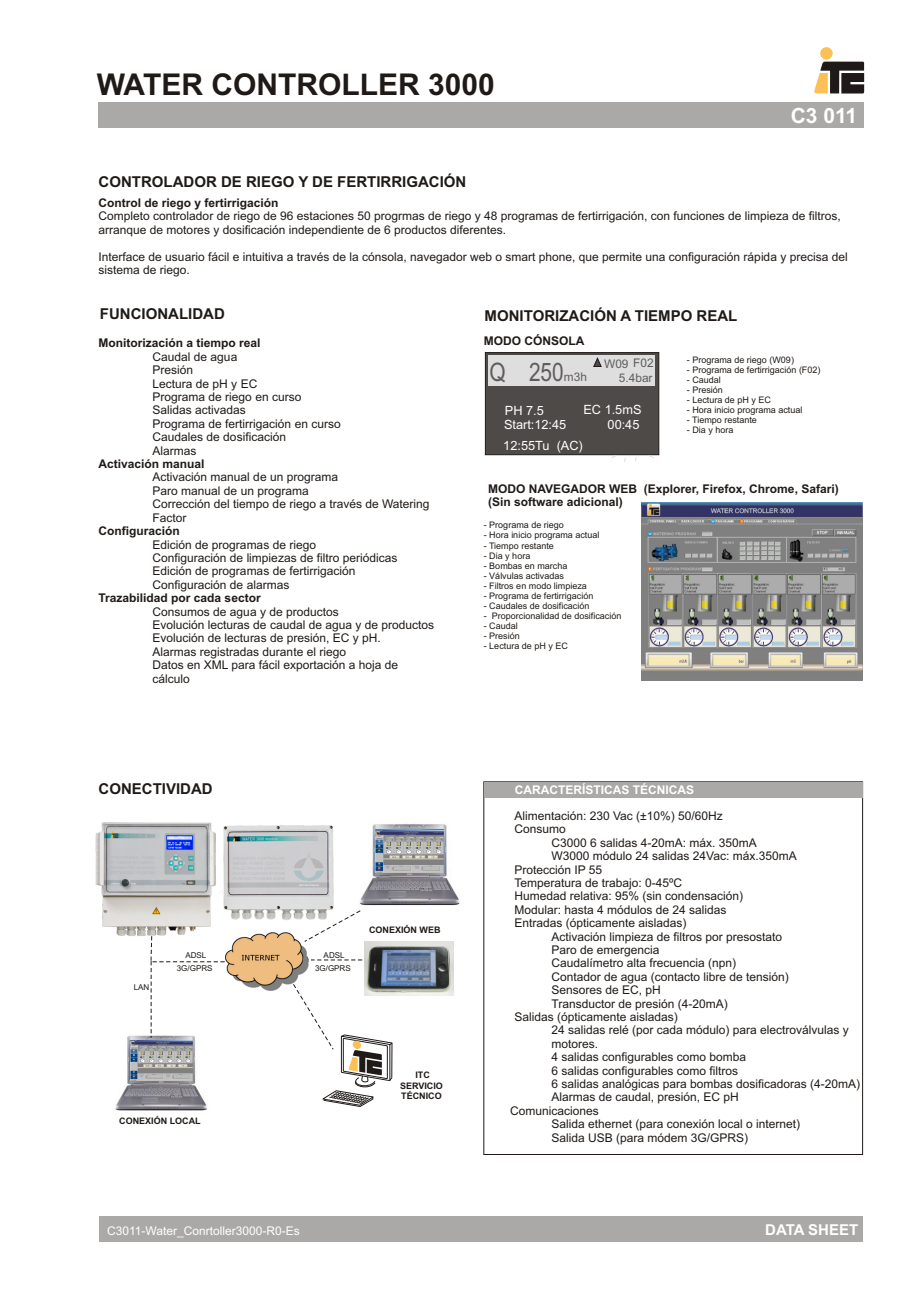
<style>
.page{position:relative;width:920px;height:1290px;background:#fff}
.page>*{position:absolute;margin:0;border:0;box-sizing:border-box;transform-origin:0 0}
.t1{font:700 30px "Arial";color:#1f1a17}
.t2{font:25.5px "Arial Narrow";color:#615c5c}
.t3{font:700 21px "Arial";color:#fff}
.t4{font:700 15px "Arial";color:#1f1a17}
.t5{font:700 15px "Arial";color:#fff}
.t6{font:12.75px/21.1px "Arial";color:#fff}
.t7{font:12px/13.4px "Arial";color:#1f1a17}
.t8{font:700 12px/13.4px "Arial";color:#1f1a17}
.t9{font:12px "Arial";color:#fff}
.t10{font:700 12px "Arial";color:#fff}
.t11{font:11.85px "Arial";color:#615c5c}
.t12{font:9px "Arial";color:#1f1a17}
.t13{font:700 9px/10.1px "Arial";color:#1f1a17;text-align:center}
.t14{font:8.1px/13.2px "Arial";color:#1f1a17;text-align:center}
.s1{font-family:"Arial";font-size:11.85px}
</style>
<div class="page">
<svg style="left:311px;top:959px;width:52px;height:1px"></svg>
<div style="left:99px;top:102px;width:765px;height:26px;background:#aba8a8"></div>
<div style="left:820px;top:47px;width:13px;height:13px;background:#fdc056;border-radius:50%"></div>
<svg style="left:814px;top:62px;width:50px;height:32px"></svg>
<div style="left:99px;top:1217px;width:763px;height:25px;background:#aba8a8"></div>
<img style="left:241px;top:939px;width:68px;height:51px">
<img style="left:364px;top:942px;width:90px;height:53px">
<svg style="left:304px;top:910px;width:69px;height:32px"></svg>
<img style="left:641px;top:502px;width:222px;height:179px">
<div style="left:484px;top:782px;width:379px;height:16px;background:#aba8a8"></div>
<img style="left:115px;top:1035px;width:92px;height:76px">
<img style="left:130px;top:1041px;width:62px;height:39px">
<svg style="left:150px;top:939px;width:91px;height:99px"></svg>
<svg style="left:485px;top:352px;width:174px;height:110px;background:#7d7b79"></svg>
<svg style="left:292px;top:983px;width:101px;height:124px"></svg>
<img style="left:360px;top:823px;width:100px;height:83px">
<img style="left:376px;top:830px;width:68px;height:43px">
<img style="left:95px;top:822px;width:244px;height:117px">
<h1 class="t1" style="left:97px;top:73px;width:399px">WATER CONTROLLER 3000</h1>
<p class="t4" style="left:99px;top:176px;width:369px">CONTROLADOR DE RIEGO Y DE FERTIRRIGACIÓN</p>
<h3 class="t3" style="left:791px;top:107px;width:68px">C3 011</h3>
<p class="t8" style="left:99px;top:197px;width:182px">Control de riego y fertirrigación</p>
<p class="t7" style="left:99px;top:211px;width:744px">Completo controlador de riego de 96 estaciones 50 progrmas de riego y 48 programas de fertirrigación, con funciones de limpieza de filtros, arranque de motores y dosificación independiente de 6 productos diferentes.</p>
<p class="t7" style="left:99px;top:251px;width:751px">Interface de usuario fácil e intuitiva a través de la cónsola, navegador web o smart phone, que permite una configuración rápida y precisa del sistema de riego.</p>
<p class="t4" style="left:100px;top:309px;width:126px">FUNCIONALIDAD</p>
<p class="t8" style="left:99px;top:338px;width:164px">Monitorización a tiempo real</p>
<p class="t7" style="left:153px;top:351px;width:190px">Caudal de agua<br>Presión<br>Lectura de pH y EC<br>Programa de riego en curso<br>Salidas activadas<br>Programa de fertirrigación en curso<br>Caudales de dosificación<br>Alarmas</p>
<p class="t8" style="left:99px;top:458px;width:108px">Activación manual</p>
<p class="t7" style="left:153px;top:472px;width:279px">Activación manual de un programa<br>Paro manual de un programa<br>Corrección del tiempo de riego a través de Watering<br>Factor</p>
<p class="t8" style="left:99px;top:525px;width:83px">Configuración</p>
<p class="t7" style="left:153px;top:539px;width:246px">Edición de programas de riego<br>Configuración de limpiezas de filtro periódicas Edición de programas de fertirrigación Configuración de alarmas</p>
<p class="t8" style="left:99px;top:592px;width:164px">Trazabilidad por cada sector</p>
<p class="t7" style="left:153px;top:606px;width:283px">Consumos de agua y de productos<br>Evolución lecturas de caudal de agua y de productos Evolución de lecturas de presión, EC y pH.<br>Alarmas registradas durante el riego<br>Datos en XML para fácil exportación a hoja de cálculo</p>
<p class="t4" style="left:99px;top:783px;width:116px">CONECTIVIDAD</p>
<p class="t14" style="left:134px;top:981px;width:17px">LAN</p>
<p class="t14" style="left:177px;top:949px;width:37px">ADSL<br>3G/GPRS</p>
<p class="t13" style="left:119px;top:1117px;width:83px">CONEXIÓN LOCAL</p>
<p class="t14" style="left:324px;top:949px;width:23px">ADSL</p>
<p class="t14" style="left:315px;top:962px;width:37px">3G/GPRS</p>
<p class="t13" style="left:369px;top:926px;width:73px">CONEXIÓN WEB</p>
<p class="t13" style="left:400px;top:1071px;width:44px">ITC<br>SERVICIO<br>TÉCNICO</p>
<p class="t9" style="left:107px;top:1226px;width:194px">C3011-Water_Conrtoller3000-R0-Es</p>
<p class="t4" style="left:485px;top:310px;width:254px">MONITORIZACIÓN A TIEMPO REAL</p>
<p class="t8" style="left:484px;top:335px;width:102px">MODO CÓNSOLA</p>
<p class="t11" style="left:604px;top:359px;width:51px">W09 F02</p>
<h2 class="t2" style="left:489px;top:362px;width:99px">Q 250<span class="s1">m3h</span></h2>
<p class="t11" style="left:619px;top:373px;width:35px">5.4bar</p>
<p class="t6" style="left:505px;top:401px;width:40px">PH 7.5</p>
<p class="t6" style="left:583px;top:400px;width:60px">EC 1.5mS</p>
<p class="t6" style="left:503px;top:415px;width:81px">Start:12:45<br>12:55Tu (AC)</p>
<p class="t6" style="left:608px;top:415px;width:33px">00:45</p>
<p class="t12" style="left:687px;top:356px;width:109px">- Programa de riego (W09)</p>
<p class="t12" style="left:687px;top:366px;width:135px">- Programa de fertirrigación (F02)</p>
<p class="t12" style="left:687px;top:376px;width:36px">- Caudal</p>
<p class="t12" style="left:687px;top:386px;width:38px">- Presión</p>
<p class="t12" style="left:687px;top:396px;width:86px">- Lectura de pH y EC</p>
<p class="t12" style="left:687px;top:406px;width:117px">- Hora inicio programa actual</p>
<p class="t12" style="left:687px;top:417px;width:72px">- Tiempo restante</p>
<p class="t12" style="left:687px;top:427px;width:48px">- Dia y hora</p>
<p class="t8" style="left:488px;top:483px;width:352px">MODO NAVEGADOR WEB (Explorer, Firefox, Chrome, Safari) (Sin software adicional)</p>
<p class="t12" style="left:484px;top:522px;width:82px">- Programa de riego</p>
<p class="t12" style="left:484px;top:532px;width:117px">- Hora inicio programa actual</p>
<p class="t12" style="left:484px;top:542px;width:72px">- Tiempo restante</p>
<p class="t12" style="left:484px;top:552px;width:48px">- Dia y hora</p>
<p class="t12" style="left:484px;top:562px;width:85px">- Bombas en marcha</p>
<p class="t12" style="left:484px;top:572px;width:82px">- Válvulas activadas</p>
<p class="t12" style="left:484px;top:582px;width:105px">- Filtros en modo limpieza</p>
<p class="t12" style="left:484px;top:592px;width:111px">- Programa de fertirrigación</p>
<p class="t12" style="left:484px;top:602px;width:107px">- Caudales de dosificación</p>
<p class="t12" style="left:484px;top:612px;width:139px">- Proporcionalidad de dosificación</p>
<p class="t12" style="left:484px;top:622px;width:36px">- Caudal</p>
<p class="t12" style="left:484px;top:632px;width:38px">- Presión</p>
<p class="t12" style="left:484px;top:642px;width:86px">- Lectura de pH y EC</p>
<p class="t10" style="left:515px;top:785px;width:181px">CARACTERÍSTICAS TÉCNICAS</p>
<p class="t7" style="left:514px;top:810px;width:210px">Alimentación: 230 Vac (±10%) 50/60Hz<br>Consumo</p>
<p class="t7" style="left:551px;top:837px;width:207px">C3000 6 salidas 4-20mA: máx. 350mA</p>
<p class="t7" style="left:551px;top:850px;width:247px">W3000 módulo 24 salidas 24Vac: máx.350mA</p>
<p class="t7" style="left:514px;top:864px;width:89px">Protección IP 55</p>
<p class="t7" style="left:514px;top:877px;width:169px">Temperatura de trabajo: 0-45ºC</p>
<p class="t7" style="left:514px;top:890px;width:230px">Humedad relativa: 95% (sin condensación)</p>
<p class="t7" style="left:514px;top:904px;width:214px">Modular: hasta 4 módulos de 24 salidas</p>
<p class="t7" style="left:514px;top:917px;width:174px">Entradas (ópticamente aisladas)</p>
<p class="t7" style="left:551px;top:931px;width:232px">Activación limpieza de filtros por presostato</p>
<p class="t7" style="left:551px;top:944px;width:110px">Paro de emergencia</p>
<p class="t7" style="left:551px;top:958px;width:186px">Caudalímetro alta frecuencia (npn)</p>
<p class="t7" style="left:551px;top:971px;width:239px">Contador de agua (contacto libre de tensión)</p>
<p class="t7" style="left:551px;top:984px;width:111px">Sensores de EC, pH</p>
<p class="t7" style="left:551px;top:998px;width:178px">Transductor de presión (4-20mA)</p>
<p class="t7" style="left:514px;top:1011px;width:165px">Salidas (ópticamente aisladas)</p>
<p class="t7" style="left:551px;top:1025px;width:299px">24 salidas relé (por cada módulo) para electroválvulas y</p>
<p class="t7" style="left:551px;top:1038px;width:48px">motores.</p>
<p class="t7" style="left:551px;top:1051px;width:196px">4 salidas configurables como bomba</p>
<p class="t7" style="left:551px;top:1065px;width:188px">6 salidas configurables como filtros</p>
<p class="t7" style="left:551px;top:1078px;width:310px">6 salidas analógicas para bombas dosificadoras (4-20mA)</p>
<p class="t7" style="left:551px;top:1092px;width:189px">Alarmas de caudal, presión, EC pH</p>
<p class="t7" style="left:510px;top:1105px;width:90px">Comunicaciones</p>
<p class="t7" style="left:551px;top:1118px;width:250px">Salida ethernet (para conexión local o internet)</p>
<p class="t7" style="left:551px;top:1132px;width:198px">Salida USB (para módem 3G/GPRS)</p>
<p class="t5" style="left:765px;top:1224px;width:95px">DATA SHEET</p>
</div>
